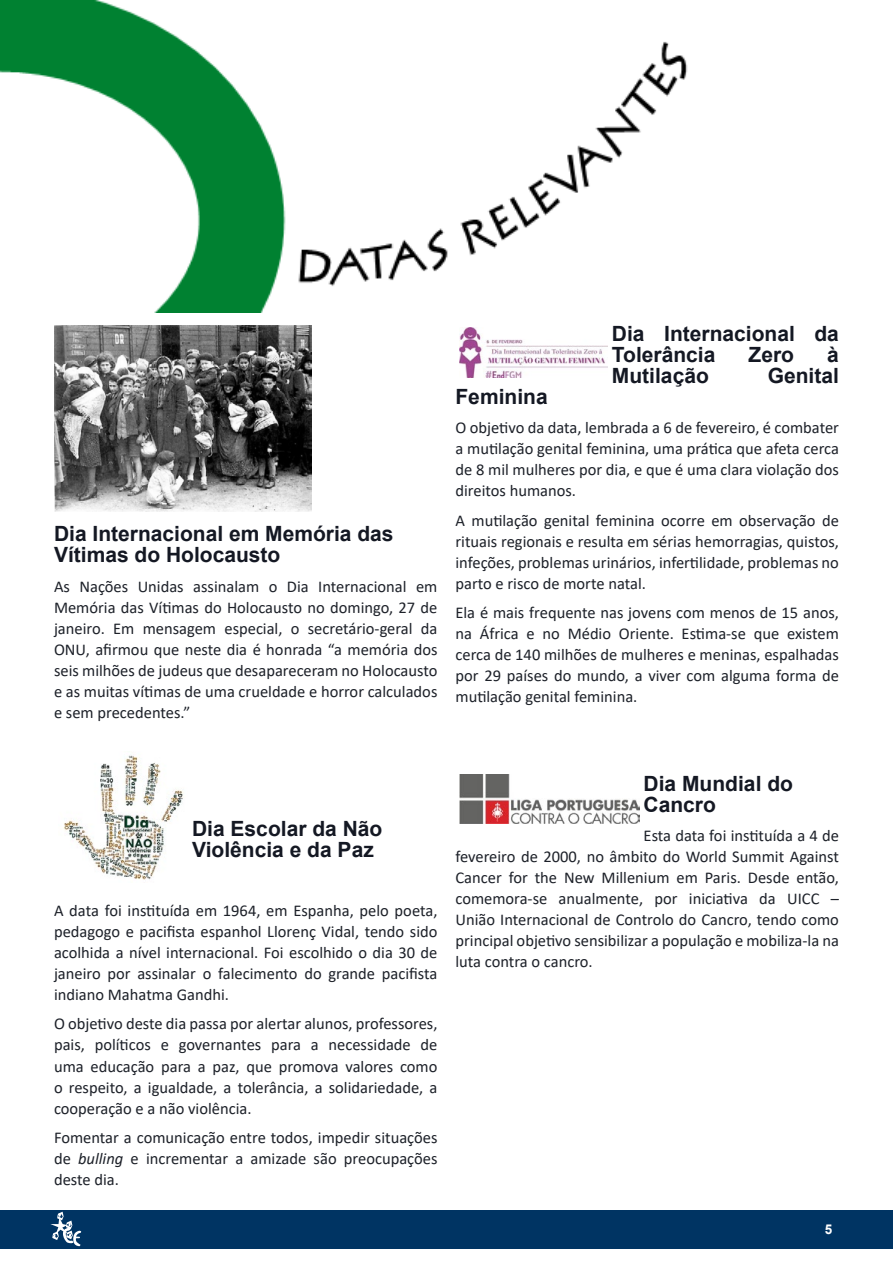
<style>
.page{position:relative;width:893px;height:1263px;background:#fff}
.page>*{position:absolute;margin:0;border:0;box-sizing:border-box;transform-origin:0 0}
.t1{font:700 21px/21px "Arial";color:#141823}
.t2{font:16.5px/21px "Calibri";color:#1d2129;text-align:justify}
.t3{font:700 13.5px "Arial";color:#fff}
.s1{font-style:italic}
</style>
<div class="page">
<div style="left:0;top:1211px;width:893px;height:38px;background:#003463"></div>
<svg style="left:48px;top:1210px;width:34px;height:37px"></svg>
<img style="left:0;top:0;width:688px;height:312px">
<img style="left:54px;top:325px;width:257px;height:187px">
<img style="left:63px;top:755px;width:121px;height:125px">
<img style="left:460px;top:328px;width:148px;height:50px">
<img style="left:460px;top:775px;width:179px;height:48px">
<p class="t1" style="left:54px;top:524px;width:341px">Dia Internacional em Memória das<br>Vítimas do Holocausto</p>
<p class="t2" style="left:54px;top:575px;width:385px">As Nações Unidas assinalam o Dia Internacional em Memória das Vítimas do Holocausto no domingo, 27 de janeiro. Em mensagem especial, o secretário-geral da ONU, afirmou que neste dia é honrada “a memória dos seis milhões de judeus que desapareceram no Holocausto e as muitas vítimas de uma crueldade e horror calculados e sem precedentes.”</p>
<p class="t1" style="left:612px;top:323px;width:228px">Dia Internacional da<br>Tolerância</p>
<p class="t1" style="left:749px;top:344px;width:47px">Zero</p>
<p class="t1" style="left:827px;top:344px;width:13px">à</p>
<p class="t1" style="left:612px;top:365px;width:98px">Mutilação</p>
<p class="t1" style="left:768px;top:365px;width:73px">Genital</p>
<p class="t1" style="left:455px;top:386px;width:94px">Feminina</p>
<p class="t2" style="left:455px;top:417px;width:385px">O objetivo da data, lembrada a 6 de fevereiro, é combater a mutilação genital feminina, uma prática que afeta cerca de 8 mil mulheres por dia, e que é uma clara violação dos direitos humanos.</p>
<p class="t2" style="left:455px;top:509px;width:385px">A mutilação genital feminina ocorre em observação de rituais regionais e resulta em sérias hemorragias, quistos, infeções, problemas urinários, infertilidade, problemas no parto e risco de morte natal.</p>
<p class="t2" style="left:455px;top:602px;width:385px">Ela é mais frequente nas jovens com menos de 15 anos, na África e no Médio Oriente. Estima-se que existem cerca de 140 milhões de mulheres e meninas, espalhadas por 29 países do mundo, a viver com alguma forma de mutilação genital feminina.</p>
<p class="t1" style="left:192px;top:818px;width:192px">Dia Escolar da Não<br>Violência e da Paz</p>
<p class="t2" style="left:54px;top:899px;width:385px">A data foi instituída em 1964, em Espanha, pelo poeta, pedagogo e pacifista espanhol Llorenç Vidal, tendo sido acolhida a nível internacional. Foi escolhido o dia 30 de janeiro por assinalar o falecimento do grande pacifista indiano Mahatma Gandhi.</p>
<p class="t2" style="left:54px;top:1013px;width:385px">O objetivo deste dia passa por alertar alunos, professores, pais, políticos e governantes para a necessidade de uma educação para a paz, que promova valores como o respeito, a igualdade, a tolerância, a solidariedade, a cooperação e a não violência.</p>
<p class="t2" style="left:54px;top:1126px;width:385px">Fomentar a comunicação entre todos, impedir situações de <span class="s1">bulling</span> e incrementar a amizade são preocupações deste dia.</p>
<p class="t1" style="left:644px;top:773px;width:151px">Dia Mundial do<br>Cancro</p>
<p class="t2" style="left:455px;top:825px;width:385px;text-indent:188px">Esta data foi instituída a 4 de fevereiro de 2000, no âmbito do World Summit Against Cancer for the New Millenium em Paris. Desde então, comemora-se anualmente, por iniciativa da UICC – União Internacional de Controlo do Cancro, tendo como principal objetivo sensibilizar a população e mobiliza-la na luta contra o cancro.</p>
<p class="t3" style="left:825px;top:1219px;width:9px">5</p>
</div>
